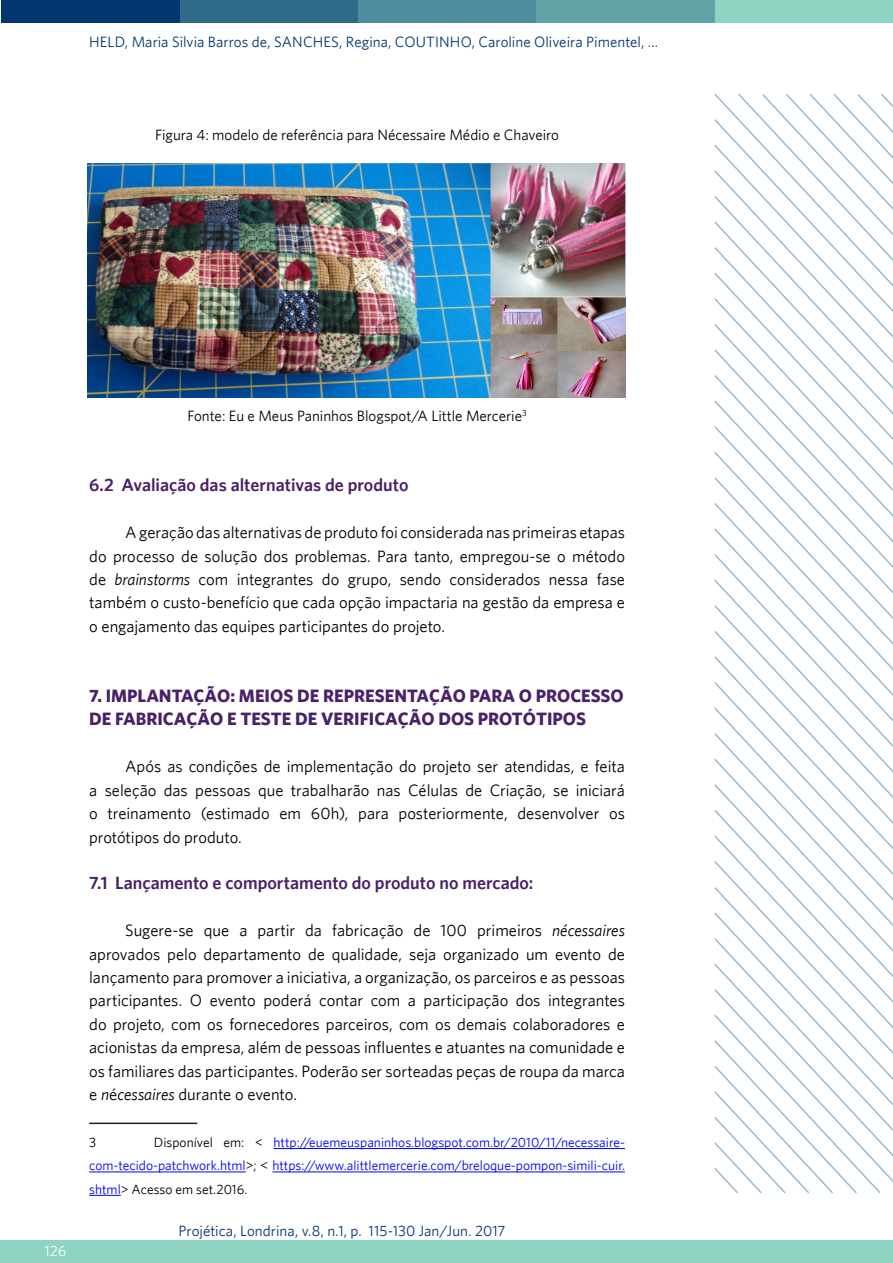
<style>
.page{position:relative;width:893px;height:1263px;background:#fff}
.page>*{position:absolute;margin:0;border:0;box-sizing:border-box;transform-origin:0 0}
.Titulo_corpus{font:700 18px/23.4px "Whitney";color:#4a2068}
.Subtitulo{font:600 18px "Whitney";color:#4a2068}
.texto{font:16.5px/23.4px "Whitney";color:#000;text-align:justify}
.figura_e_fonte{font:15px "Whitney";color:#000}
.autores{font:15px "Whitney";letter-spacing:.005em;color:#02366e}
.cabecalho{font:15px "Whitney";color:#02366e}
.t1{font:15px "Whitney";color:#fff}
.nota_de_rodape{font:13.5px/23.4px "Whitney";color:#00f;text-align:justify}
.nota_de_rodape-2{font:13.5px "Whitney";color:#000}
.s1{font-style:italic}
.s2{color:#000}
</style>
<div class="page">
<svg style="left:714px;top:450px;width:179px;height:26px"></svg>
<svg style="left:714px;top:476px;width:179px;height:25px"></svg>
<svg style="left:714px;top:501px;width:179px;height:26px"></svg>
<svg style="left:714px;top:527px;width:179px;height:25px"></svg>
<svg style="left:714px;top:552px;width:179px;height:26px"></svg>
<svg style="left:714px;top:578px;width:179px;height:26px"></svg>
<svg style="left:714px;top:604px;width:179px;height:25px"></svg>
<svg style="left:714px;top:629px;width:179px;height:26px"></svg>
<svg style="left:714px;top:655px;width:179px;height:25px"></svg>
<svg style="left:714px;top:680px;width:179px;height:26px"></svg>
<svg style="left:714px;top:706px;width:179px;height:25px"></svg>
<svg style="left:714px;top:731px;width:179px;height:26px"></svg>
<svg style="left:714px;top:757px;width:179px;height:26px"></svg>
<svg style="left:714px;top:783px;width:179px;height:25px"></svg>
<svg style="left:714px;top:808px;width:179px;height:26px"></svg>
<svg style="left:714px;top:834px;width:179px;height:25px"></svg>
<svg style="left:714px;top:859px;width:179px;height:26px"></svg>
<svg style="left:736px;top:93px;width:157px;height:360px"></svg>
<svg style="left:714px;top:885px;width:179px;height:26px"></svg>
<svg style="left:714px;top:911px;width:179px;height:25px"></svg>
<svg style="left:714px;top:936px;width:179px;height:26px"></svg>
<svg style="left:714px;top:962px;width:179px;height:232px"></svg>
<div style="left:1px;top:1240px;width:892px;height:23px;background:#8fd4c2"></div>
<div style="left:179px;top:0;width:179px;height:23px;background:#306b8a"></div>
<div style="left:1px;top:0;width:178px;height:23px;background:#03366e"></div>
<div style="left:358px;top:0;width:179px;height:23px;background:#4f8c9e"></div>
<div style="left:537px;top:0;width:178px;height:23px;background:#63a3a8"></div>
<div style="left:715px;top:0;width:178px;height:23px;background:#8fd4c2"></div>
<img style="left:88px;top:164px;width:537px;height:233px">
<hr style="left:89px;top:1122px;width:108px;height:2px;background:#231f20">
<hr style="left:274px;top:1148px;width:351px;height:1px;background:#00f">
<hr style="left:89px;top:1172px;width:157px;height:1px;background:#00f">
<hr style="left:272px;top:1172px;width:353px;height:1px;background:#00f">
<hr style="left:89px;top:1195px;width:32px;height:1px;background:#00f">
<p class="autores" style="left:89px;top:33px;width:570px">HELD, Maria Silvia Barros de, SANCHES, Regina, COUTINHO, Caroline Oliveira Pimentel, ...</p>
<p class="figura_e_fonte" style="left:155px;top:126px;width:405px">Figura 4: modelo de referência para Nécessaire Médio e Chaveiro</p>
<p class="t1" style="left:45px;top:1242px;width:23px">126</p>
<p class="figura_e_fonte" style="left:188px;top:407px;width:341px">Fonte: Eu e Meus Paninhos Blogspot/A Little Mercerie<sup>3</sup></p>
<p class="Subtitulo" style="left:89px;top:474px;width:321px">6.2 Avaliação das alternativas de produto</p>
<p class="texto" style="left:89px;top:520px;width:537px;text-indent:36px">A geração das alternativas de produto foi considerada nas primeiras etapas do processo de solução dos problemas. Para tanto, empregou-se o método de <span class="s1">brainstorms</span> com integrantes do grupo, sendo considerados nessa fase também o custo-benefício que cada opção impactaria na gestão da empresa e o engajamento das equipes participantes do projeto.</p>
<p class="Titulo_corpus" style="left:89px;top:684px;width:536px">7. IMPLANTAÇÃO: MEIOS DE REPRESENTAÇÃO PARA O PROCESSO<br>DE FABRICAÇÃO E TESTE DE VERIFICAÇÃO DOS PROTÓTIPOS</p>
<p class="texto" style="left:89px;top:754px;width:537px;text-indent:36px">Após as condições de implementação do projeto ser atendidas, e feita a seleção das pessoas que trabalharão nas Células de Criação, se iniciará o treinamento (estimado em 60h), para posteriormente, desenvolver os protótipos do produto.</p>
<p class="Subtitulo" style="left:89px;top:872px;width:446px">7.1 Lançamento e comportamento do produto no mercado:</p>
<p class="texto" style="left:89px;top:918px;width:537px;text-indent:36px">Sugere-se que a partir da fabricação de 100 primeiros <span class="s1">nécessaires </span>aprovados pelo departamento de qualidade, seja organizado um evento de lançamento para promover a iniciativa, a organização, os parceiros e as pessoas participantes. O evento poderá contar com a participação dos integrantes do projeto, com os fornecedores parceiros, com os demais colaboradores e acionistas da empresa, além de pessoas influentes e atuantes na comunidade e os familiares das participantes. Poderão ser sorteadas peças de roupa da marca e <span class="s1">n</span>é<span class="s1">cessaires</span> durante o evento.</p>
<p class="nota_de_rodape-2" style="left:89px;top:1134px;width:9px">3</p>
<p class="nota_de_rodape" style="left:89px;top:1130px;width:537px;text-indent:65px"><span class="s2">Disponível em: &lt;</span> http://euemeuspaninhos.blogspot.com.br/2010/11/necessaire&shy;com-tecido-patchwork.html<span class="s2">&gt;; &lt;</span> https://www.alittlemercerie.com/breloque-pompon-simili-cuir. shtml<span class="s2">&gt; Acesso em set.2016.</span></p>
<p class="cabecalho" style="left:179px;top:1221px;width:328px">Projética, Londrina, v.8, n.1, p. 115-130 Jan/Jun. 2017</p>
</div>
